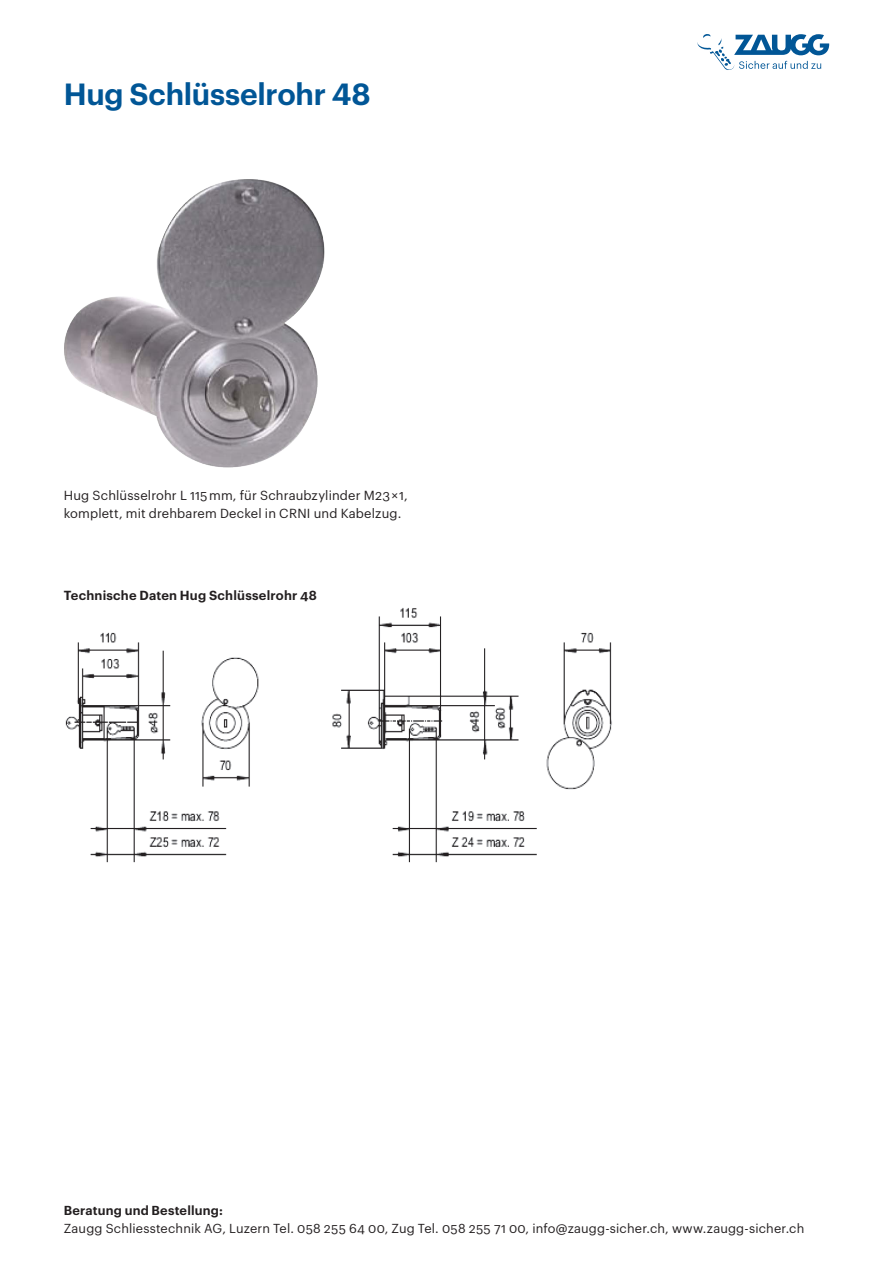
<style>
.page{position:relative;width:893px;height:1263px;background:#fff}
.page>*{position:absolute;margin:0;border:0;box-sizing:border-box;transform-origin:0 0}
.t1{font:600 30px "Graphik";letter-spacing:-.005em;color:#015696}
.t2{font:12.9px/18.3px "Graphik";letter-spacing:.015em;color:#231f20}
.t3{font:600 12.9px "Graphik";letter-spacing:.02em;color:#231f20}
.t4{font:12.75px "Graphik";letter-spacing:.015em;color:#231f20}
.t5{font:600 12.75px "Graphik";letter-spacing:.015em;color:#231f20}
</style>
<div class="page">
<svg style="left:697px;top:34px;width:132px;height:36px"></svg>
<img style="left:65px;top:607px;width:547px;height:256px">
<img style="left:64px;top:179px;width:261px;height:289px">
<h1 class="t1" style="left:64px;top:72px;width:308px">Hug Schlüsselrohr 48</h1>
<p class="t2" style="left:64px;top:485px;width:346px">Hug Schlüsselrohr L 115 mm, für Schraubzylinder M23 × 1, komplett, mit drehbarem Deckel in CRNI und Kabelzug.</p>
<p class="t3" style="left:64px;top:585px;width:255px">Technische Daten Hug Schlüsselrohr 48</p>
<p class="t5" style="left:64px;top:1200px;width:161px">Beratung und Bestellung:</p>
<p class="t4" style="left:64px;top:1219px;width:742px">Zaugg Schliesstechnik AG, Luzern Tel. 058 255 64 00, Zug Tel. 058 255 71 00, info@zaugg-sicher.ch, www.zaugg-sicher.ch</p>
</div>
